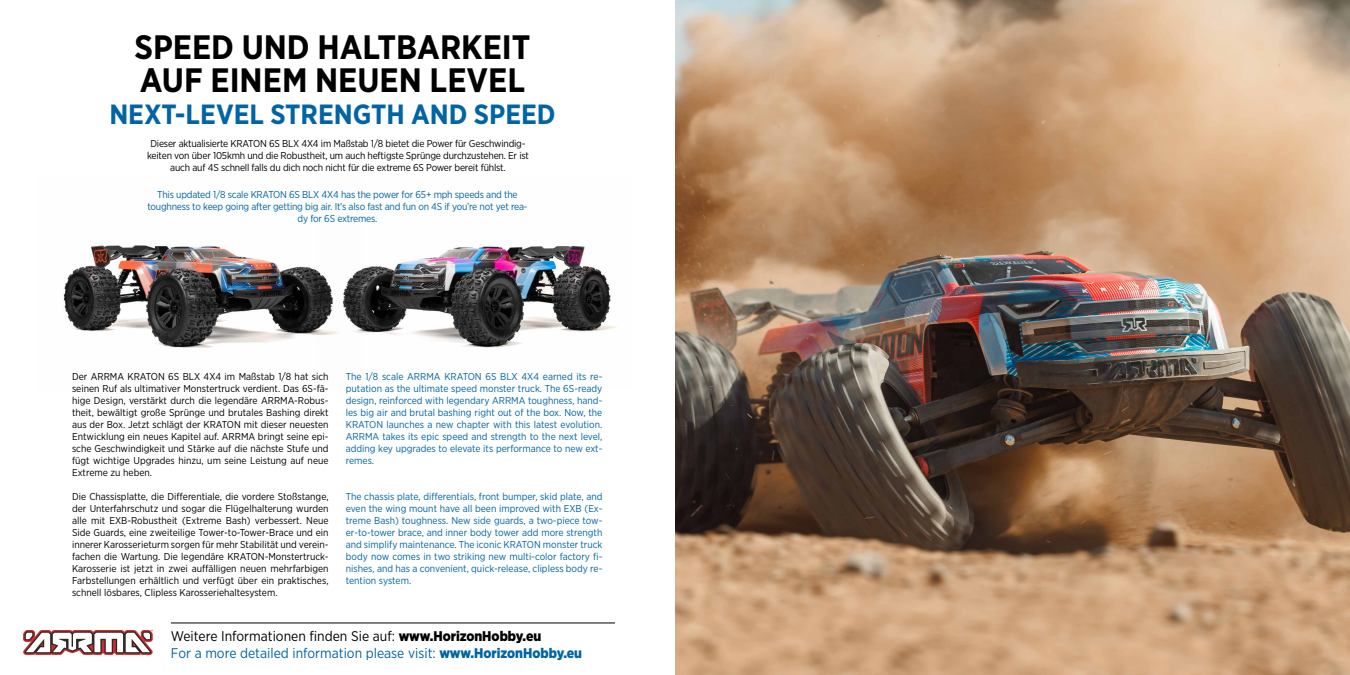
<style>
.page{position:relative;width:1350px;height:675px;background:#fff}
.page>*{position:absolute;margin:0;border:0;box-sizing:border-box;transform-origin:0 0}
.t1{font:700 33.84px/33.7px "Gotham Narrow";color:#000}
.t2{font:700 27.8px "Gotham Narrow";color:#0064a5}
.t3{font:14px/16.8px "Gotham Narrow";color:#0064a5}
.t4{font:10px/12px "Gotham Narrow";letter-spacing:-.02em;color:#000;text-align:justify}
.t5{font:10px/12px "Gotham Narrow";letter-spacing:-.02em;color:#0064a5;text-align:justify}
.s1{color:#000}
.s2{font-weight:900;color:#000}
.s3{font-weight:900}
</style>
<div class="page">
<hr style="left:171px;top:623px;width:444px;height:1px;background:#000">
<svg style="left:23px;top:630px;width:130px;height:25px"></svg>
<img style="left:63px;top:245px;width:254px;height:103px">
<img style="left:317px;top:245px;width:300px;height:103px">
<img style="left:675px;top:0;width:675px;height:675px">
<h1 class="t1" style="left:134px;top:30px;width:398px">SPEED UND HALTBARKEIT<br>AUF EINEM NEUEN LEVEL</h1>
<h2 class="t2" style="left:109px;top:97px;width:448px">NEXT-LEVEL STRENGTH AND SPEED</h2>
<p class="t4" style="left:147px;top:138px;width:383px;text-align:center">Dieser aktualisierte KRATON 6S BLX 4X4 im Maßstab 1/8 bietet die Power für Geschwindig&shy;keiten von über 105kmh und die Robustheit, um auch heftigste Sprünge durchzustehen. Er ist auch auf 4S schnell falls du dich noch nicht für die extreme 6S Power bereit fühlst.</p>
<p class="t5" style="left:147px;top:189px;width:382px;text-align:center">This updated 1/8 scale KRATON 6S BLX 4X4 has the power for 65+ mph speeds and the toughness to keep going after getting big air. It’s also fast and fun on 4S if you’re not yet rea&shy;dy for 6S extremes.</p>
<p class="t4" style="left:72px;top:370px;width:258px">Der ARRMA KRATON 6S BLX 4X4 im Maßstab 1/8 hat sich seinen Ruf als ultimativer Monstertruck verdient. Das 6S-fä&shy;hige Design, verstärkt durch die legendäre ARRMA-Robus&shy;theit, bewältigt große Sprünge und brutales Bashing direkt aus der Box. Jetzt schlägt der KRATON mit dieser neuesten Entwicklung ein neues Kapitel auf. ARRMA bringt seine epi&shy;sche Geschwindigkeit und Stärke auf die nächste Stufe und fügt wichtige Upgrades hinzu, um seine Leistung auf neue Extreme zu heben.</p>
<p class="t4" style="left:72px;top:490px;width:258px">Die Chassisplatte, die Differentiale, die vordere Stoßstange, der Unterfahrschutz und sogar die Flügelhalterung wurden alle mit EXB-Robustheit (Extreme Bash) verbessert. Neue Side Guards, eine zweiteilige Tower-to-Tower-Brace und ein innerer Karosserieturm sorgen für mehr Stabilität und verein&shy;fachen die Wartung. Die legendäre KRATON-Monstertruck-Karosserie ist jetzt in zwei auffälligen neuen mehrfarbigen Farbstellungen erhältlich und verfügt über ein praktisches, schnell lösbares, Clipless Karosseriehaltesystem.</p>
<p class="t5" style="left:346px;top:370px;width:258px">The 1/8 scale ARRMA KRATON 6S BLX 4X4 earned its re&shy;putation as the ultimate speed monster truck. The 6S-ready design, reinforced with legendary ARRMA toughness, hand&shy;les big air and brutal bashing right out of the box. Now, the KRATON launches a new chapter with this latest evolution.<br>ARRMA takes its epic speed and strength to the next level, adding key upgrades to elevate its performance to new ext&shy;remes.</p>
<p class="t5" style="left:346px;top:490px;width:258px">The chassis plate, differentials, front bumper, skid plate, and even the wing mount have all been improved with EXB (Ex&shy;treme Bash) toughness. New side guards, a two-piece tow&shy;er-to-tower brace, and inner body tower add more strength and simplify maintenance. The iconic KRATON monster truck body now comes in two striking new multi-color factory fi&shy;nishes, and has a convenient, quick-release, clipless body re&shy;tention system.</p>
<h3 class="t3" style="left:171px;top:627px;width:413px"><span class="s1">Weitere Informationen finden Sie auf:</span> <span class="s2">www.HorizonHobby.eu<br></span>For a more detailed information please visit: <span class="s3">www.HorizonHobby.eu</span></h3>
</div>
